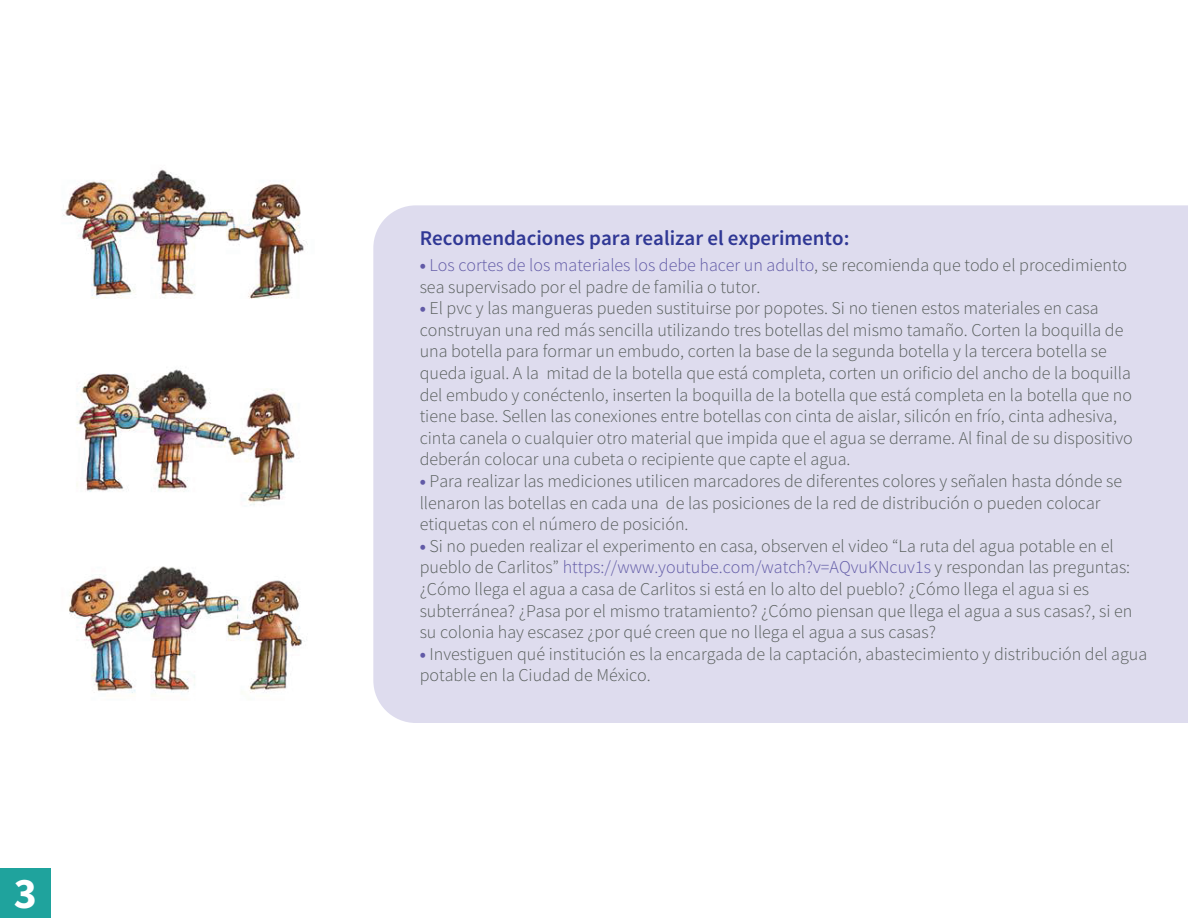
<style>
.page{position:relative;width:1188px;height:918px;background:#fff}
.page>*{position:absolute;margin:0;border:0;box-sizing:border-box;transform-origin:0 0}
.t1{font:700 43.65px "Source Sans Pro";color:#fff}
.t2{font:600 21px "Source Sans Pro";color:#303895}
.t3{font:300 18px/21.6px "Source Sans Pro";color:#585e5c}
.s1{font-weight:700;color:#615aa6}
.s2{color:#615aa6}
</style>
<div class="page">
<img style="left:62px;top:169px;width:246px;height:527px">
<div style="left:373px;top:205px;width:815px;height:518px;background:#dedcee"></div>
<div style="left:0;top:868px;width:50px;height:50px;background:#1fa39d"></div>
<h1 class="t1" style="left:14px;top:864px;width:25px">3</h1>
<p class="t2" style="left:420px;top:225px;width:431px">Recomendaciones para realizar el experimento:</p>
<p class="t3" style="left:420px;top:254px;width:709px"><span class="s1">•</span> <span class="s2">Los cortes de los materiales los debe hacer un adulto</span>, se recomienda que todo el procedimiento sea supervisado por el padre de familia o tutor.</p>
<p class="t3" style="left:420px;top:298px;width:715px"><span class="s1">•</span> El pvc y las mangueras pueden sustituirse por popotes. Si no tienen estos materiales en casa construyan una red más sencilla utilizando tres botellas del mismo tamaño. Corten la boquilla de una botella para formar un embudo, corten la base de la segunda botella y la tercera botella se queda igual. A la mitad de la botella que está completa, corten un orificio del ancho de la boquilla del embudo y conéctenlo, inserten la boquilla de la botella que está completa en la botella que no tiene base. Sellen las conexiones entre botellas con cinta de aislar, silicón en frío, cinta adhesiva, cinta canela o cualquier otro material que impida que el agua se derrame. Al final de su dispositivo deberán colocar una cubeta o recipiente que capte el agua.</p>
<p class="t3" style="left:420px;top:470px;width:704px"><span class="s1">•</span> Para realizar las mediciones utilicen marcadores de diferentes colores y señalen hasta dónde se llenaron las botellas en cada una de las posiciones de la red de distribución o pueden colocar etiquetas con el número de posición.</p>
<p class="t3" style="left:420px;top:535px;width:714px"><span class="s1">•</span> Si no pueden realizar el experimento en casa, observen el video “La ruta del agua potable en el pueblo de Carlitos” <span class="s2">https://www.youtube.com/watch?v=AQvuKNcuv1s</span> y respondan las preguntas: ¿Cómo llega el agua a casa de Carlitos si está en lo alto del pueblo? ¿Cómo llega el agua si es subterránea? ¿Pasa por el mismo tratamiento? ¿Cómo piensan que llega el agua a sus casas?, si en su colonia hay escasez ¿por qué creen que no llega el agua a sus casas?</p>
<p class="t3" style="left:420px;top:643px;width:729px"><span class="s1">•</span> Investiguen qué institución es la encargada de la captación, abastecimiento y distribución del agua potable en la Ciudad de México.</p>
</div>
